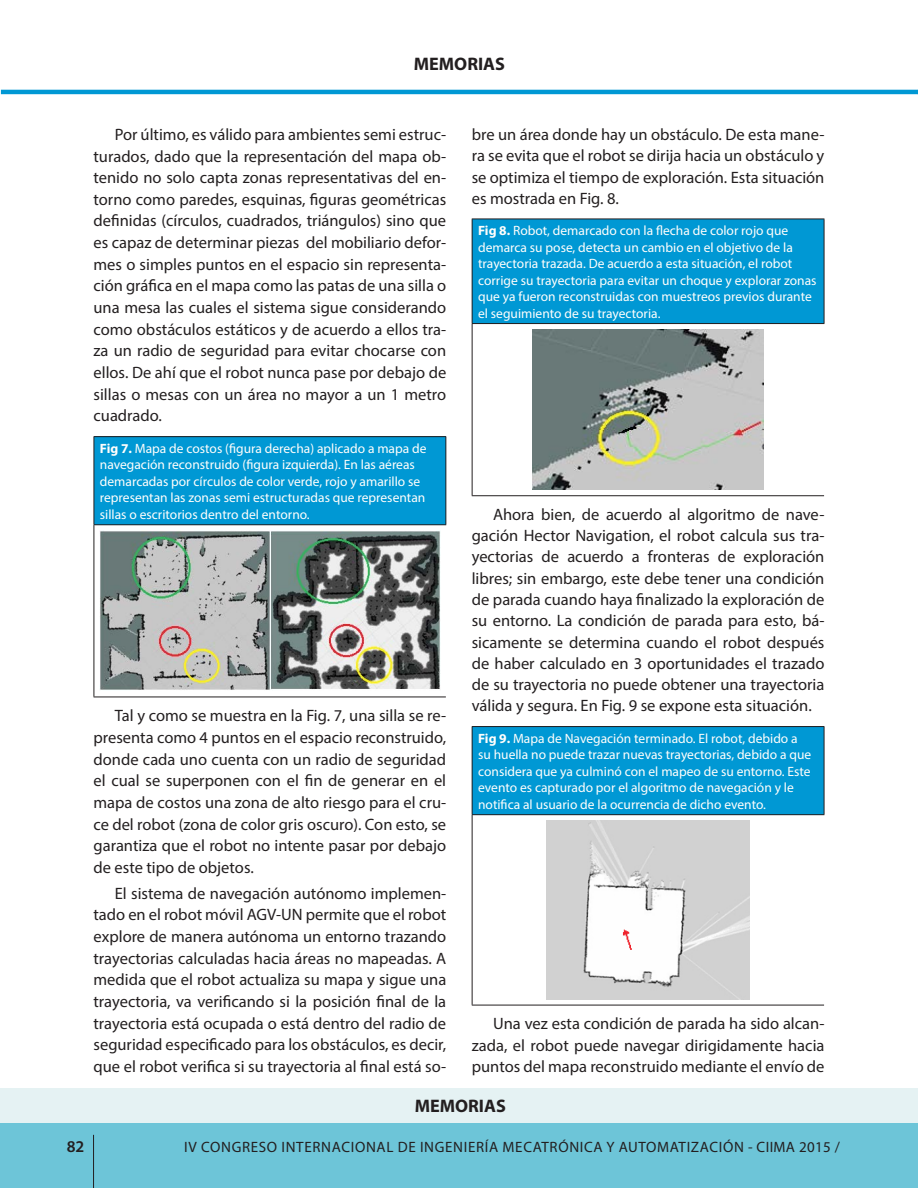
<style>
.page{position:relative;width:918px;height:1188px;background:#fff}
.page>*{position:absolute;margin:0;border:0;box-sizing:border-box;transform-origin:0 0}
.t1{font:700 18.15px "Myriad Pro";color:#231f20}
.t2{font:16.5px/21.6px "Myriad Pro";color:#231f20;text-align:justify}
.t3{font:600 16.5px "Myriad Pro";color:#231f20}
.t4{font:15px "Myriad Pro";letter-spacing:.045em;color:#231f20}
.t5{font:13.5px/16.5px "Myriad Pro";color:#fffefc}
.s1{font-weight:700}
</style>
<div class="page">
<div style="left:1px;top:1095px;width:917px;height:93px;background:#6dc5d8"></div>
<hr style="left:1px;top:90px;width:917px;height:4px;background:#0098d4">
<hr style="left:93px;top:1135px;width:1px;height:53px;background:#231f20">
<div style="left:0;top:1088px;width:918px;height:35px;background:#e5f2f3"></div>
<div style="left:94px;top:437px;width:352px;height:88px;background:#0098d4"></div>
<hr style="left:94px;top:436px;width:352px;height:1px;background:#231f20">
<hr style="left:94px;top:437px;width:1px;height:87px;background:#231f20">
<hr style="left:94px;top:524px;width:352px;height:1px;background:#231f20">
<hr style="left:445px;top:437px;width:1px;height:87px;background:#231f20">
<hr style="left:94px;top:525px;width:1px;height:172px;background:#231f20">
<hr style="left:94px;top:697px;width:352px;height:1px;background:#231f20">
<img style="left:100px;top:531px;width:341px;height:159px">
<div style="left:472px;top:219px;width:352px;height:105px;background:#0098d4"></div>
<hr style="left:472px;top:219px;width:352px;height:1px;background:#231f20">
<hr style="left:472px;top:219px;width:1px;height:104px;background:#231f20">
<hr style="left:472px;top:323px;width:352px;height:1px;background:#231f20">
<hr style="left:824px;top:219px;width:1px;height:104px;background:#231f20">
<hr style="left:472px;top:324px;width:1px;height:171px;background:#231f20">
<hr style="left:472px;top:495px;width:352px;height:1px;background:#231f20">
<img style="left:532px;top:330px;width:232px;height:160px">
<div style="left:472px;top:727px;width:352px;height:88px;background:#0098d4"></div>
<hr style="left:472px;top:726px;width:352px;height:1px;background:#231f20">
<hr style="left:472px;top:727px;width:1px;height:87px;background:#231f20">
<hr style="left:472px;top:814px;width:352px;height:1px;background:#231f20">
<hr style="left:824px;top:727px;width:1px;height:87px;background:#231f20">
<hr style="left:472px;top:815px;width:1px;height:190px;background:#231f20">
<hr style="left:472px;top:1005px;width:352px;height:1px;background:#231f20">
<img style="left:546px;top:821px;width:204px;height:178px">
<p class="t1" style="left:414px;top:52px;width:93px">MEMORIAS</p>
<p class="t2" style="left:94px;top:123px;width:354px;text-indent:21px">Por último, es válido para ambientes semi estruc&shy;turados, dado que la representación del mapa ob&shy;tenido no solo capta zonas representativas del en&shy;torno como paredes, esquinas, figuras geométricas definidas (círculos, cuadrados, triángulos) sino que es capaz de determinar piezas del mobiliario defor&shy;mes o simples puntos en el espacio sin representa&shy;ción gráfica en el mapa como las patas de una silla o una mesa las cuales el sistema sigue considerando como obstáculos estáticos y de acuerdo a ellos tra&shy;za un radio de seguridad para evitar chocarse con ellos. De ahí que el robot nunca pase por debajo de sillas o mesas con un área no mayor a un 1 metro cuadrado.</p>
<p class="t5" style="left:100px;top:440px;width:328px"><span class="s1">Fig 7.</span> Mapa de costos (figura derecha) aplicado a mapa de navegación reconstruido (figura izquierda). En las aéreas demarcadas por círculos de color verde, rojo y amarillo se representan las zonas semi estructuradas que representan sillas o escritorios dentro del entorno.</p>
<p class="t2" style="left:94px;top:705px;width:354px;text-indent:21px">Tal y como se muestra en la Fig. 7, una silla se re&shy;presenta como 4 puntos en el espacio reconstruido, donde cada uno cuenta con un radio de seguridad el cual se superponen con el fin de generar en el mapa de costos una zona de alto riesgo para el cru&shy;ce del robot (zona de color gris oscuro). Con esto, se garantiza que el robot no intente pasar por debajo de este tipo de objetos.</p>
<p class="t2" style="left:94px;top:882px;width:354px;text-indent:21px">El sistema de navegación autónomo implemen&shy;tado en el robot móvil AGV-UN permite que el robot explore de manera autónoma un entorno trazando trayectorias calculadas hacia áreas no mapeadas. A medida que el robot actualiza su mapa y sigue una trayectoria, va verificando si la posición final de la trayectoria está ocupada o está dentro del radio de seguridad especificado para los obstáculos, es decir, que el robot verifica si su trayectoria al final está so-</p>
<p class="t2" style="left:472px;top:124px;width:354px">bre un área donde hay un obstáculo. De esta mane&shy;ra se evita que el robot se dirija hacia un obstáculo y se optimiza el tiempo de exploración. Esta situación es mostrada en Fig. 8.</p>
<p class="t5" style="left:478px;top:222px;width:340px"><span class="s1">Fig 8.</span> Robot, demarcado con la flecha de color rojo que demarca su pose, detecta un cambio en el objetivo de la trayectoria trazada. De acuerdo a esta situación, el robot corrige su trayectoria para evitar un choque y explorar zonas que ya fueron reconstruidas con muestreos previos durante el seguimiento de su trayectoria.</p>
<p class="t2" style="left:472px;top:503px;width:354px;text-indent:21px">Ahora bien, de acuerdo al algoritmo de nave&shy;gación Hector Navigation, el robot calcula sus tra&shy;yectorias de acuerdo a fronteras de exploración libres; sin embargo, este debe tener una condición de parada cuando haya finalizado la exploración de su entorno. La condición de parada para esto, bá&shy;sicamente se determina cuando el robot después de haber calculado en 3 oportunidades el trazado de su trayectoria no puede obtener una trayectoria válida y segura. En Fig. 9 se expone esta situación.</p>
<p class="t5" style="left:478px;top:730px;width:335px"><span class="s1">Fig 9.</span> Mapa de Navegación terminado. El robot, debido a su huella no puede trazar nuevas trayectorias, debido a que considera que ya culminó con el mapeo de su entorno. Este evento es capturado por el algoritmo de navegación y le notifica al usuario de la ocurrencia de dicho evento.</p>
<p class="t2" style="left:472px;top:1013px;width:354px;text-indent:21px">Una vez esta condición de parada ha sido alcan&shy;zada, el robot puede navegar dirigidamente hacia puntos del mapa reconstruido mediante el envío de</p>
<p class="t1" style="left:415px;top:1094px;width:93px">MEMORIAS</p>
<p class="t3" style="left:67px;top:1136px;width:19px">82</p>
<p class="t4" style="left:184px;top:1138px;width:657px">IV CONGRESO INTERNACIONAL DE INGENIERÍA MECATRÓNICA Y AUTOMATIZACIÓN - CIIMA 2015 /</p>
</div>
